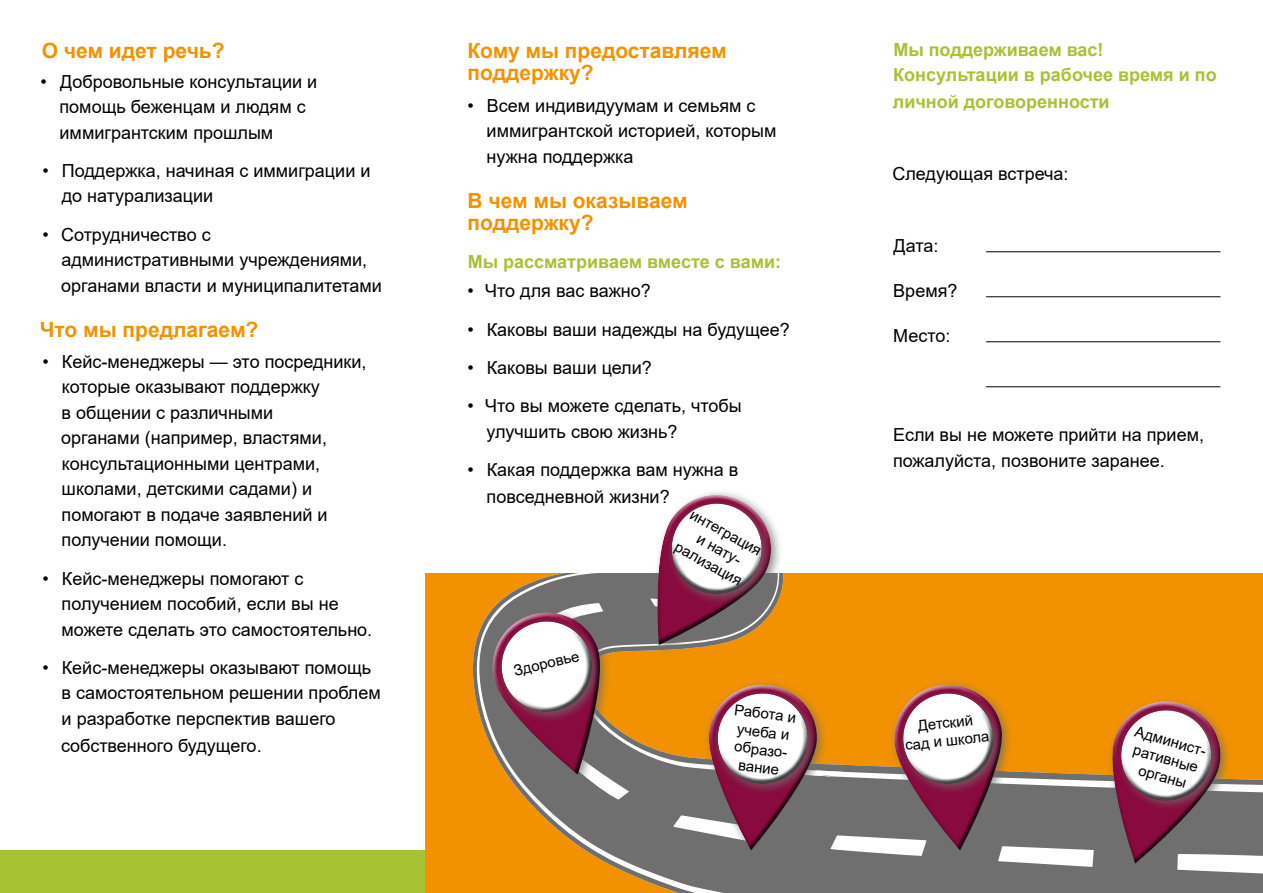
<style>
.page{position:relative;width:1263px;height:893px;background:#fff}
.page>*{position:absolute;margin:0;border:0;box-sizing:border-box;transform-origin:0 0}
.t1{font:700 21px/22.5px "Arial";color:#f39200}
.t2{font:18px/25.5px "Arial";color:#000}
.t3{font:700 18px/26.2px "Arial";color:#a7c233}
.t4{font:15px/18px "Arial";color:#000;text-align:center}
</style>
<div class="page">
<div style="left:0;top:850px;width:425px;height:43px;background:#a7c233"></div>
<div style="left:425px;top:573px;width:838px;height:320px;background:#f39200"></div>
<svg style="left:473px;top:653px;width:790px;height:240px"></svg>
<svg style="left:1086px;top:683px;width:147px;height:199px"></svg>
<svg style="left:474px;top:492px;width:368px;height:367px"></svg>
<svg style="left:883px;top:675px;width:136px;height:183px"></svg>
<hr style="left:986px;top:251px;width:234px;height:1px;background:#000">
<hr style="left:986px;top:296px;width:234px;height:1px;background:#000">
<hr style="left:986px;top:341px;width:234px;height:1px;background:#000">
<hr style="left:986px;top:386px;width:234px;height:1px;background:#000">
<p class="t1" style="left:42px;top:39px;width:184px">О чем идет речь?</p>
<p class="t2" style="left:60px;top:68px;width:259px;text-indent:-19px">• Добровольные консультации и помощь беженцам и людям с иммигрантским прошлым</p>
<p class="t2" style="left:62px;top:158px;width:310px;text-indent:-19px">• Поддержка, начиная с иммиграции и до натурализации</p>
<p class="t2" style="left:61px;top:221px;width:322px;text-indent:-19px">• Сотрудничество с административными учреждениями, органами власти и муниципалитетами</p>
<p class="t1" style="left:40px;top:318px;width:220px">Что мы предлагаем?</p>
<p class="t2" style="left:61px;top:349px;width:307px;text-indent:-19px">• Кейс-менеджеры — это посредники, которые оказывают поддержку<br>в общении с различными<br>органами (например, властями, консультационными центрами, школами, детскими садами) и помогают в подаче заявлений и получении помощи.</p>
<p class="t2" style="left:62px;top:565px;width:312px;text-indent:-19px">• Кейс-менеджеры помогают с получением пособий, если вы не можете сделать это самостоятельно.</p>
<p class="t2" style="left:61px;top:654px;width:321px;line-height:26px;text-indent:-19px">• Кейс-менеджеры оказывают помощь в самостоятельном решении проблем и разработке перспектив вашего собственного будущего.</p>
<p class="t1" style="left:467px;top:39px;width:261px">Кому мы предоставляем поддержку?</p>
<p class="t2" style="left:487px;top:92px;width:291px;text-indent:-19px">• Всем индивидуумам и семьям с иммигрантской историей, которым нужна поддержка</p>
<p class="t1" style="left:467px;top:189px;width:222px">В чем мы оказываем поддержку?</p>
<p class="t3" style="left:468px;top:248px;width:315px">Мы рассматриваем вместе с вами:</p>
<p class="t2" style="left:467px;top:278px;width:185px">• Что для вас важно?</p>
<p class="t2" style="left:467px;top:316px;width:324px">• Каковы ваши надежды на будущее?</p>
<p class="t2" style="left:467px;top:355px;width:186px">• Каковы ваши цели?</p>
<p class="t2" style="left:486px;top:393px;width:257px;text-indent:-19px">• Что вы можете сделать, чтобы улучшить свою жизнь?</p>
<p class="t2" style="left:487px;top:456px;width:253px;line-height:27px;text-indent:-19px">• Какая поддержка вам нужна в повседневной жизни?</p>
<p class="t4" style="left:696px;top:505px;width:80px;text-align:right;rotate:29deg">интеграция и нату&shy;рализация</p>
<p class="t4" style="left:512px;top:662px;width:68px;rotate:-13deg">Здоровье</p>
<p class="t4" style="left:736px;top:701px;width:69px;rotate:7deg">Работа и учеба и образо&shy;вание</p>
<p class="t3" style="left:893px;top:36px;width:325px">Мы поддерживаем вас!<br>Консультации в рабочее время и по личной договоренности</p>
<p class="t2" style="left:892px;top:161px;width:178px">Следующая встреча:</p>
<p class="t2" style="left:893px;top:233px;width:46px">Дата:</p>
<p class="t2" style="left:893px;top:278px;width:66px">Время?</p>
<p class="t2" style="left:893px;top:323px;width:59px">Место:</p>
<p class="t2" style="left:893px;top:422px;width:313px">Если вы не можете прийти на прием, пожалуйста, позвоните заранее.</p>
<p class="t4" style="left:902px;top:718px;width:86px;rotate:-6deg">Детский<br>сад и школа</p>
<p class="t4" style="left:1138px;top:722px;width:85px;rotate:16deg">Админист-</p>
<p class="t4" style="left:1136px;top:740px;width:68px;rotate:16deg">ративные</p>
<p class="t4" style="left:1141px;top:761px;width:51px;rotate:16deg">органы</p>
</div>
